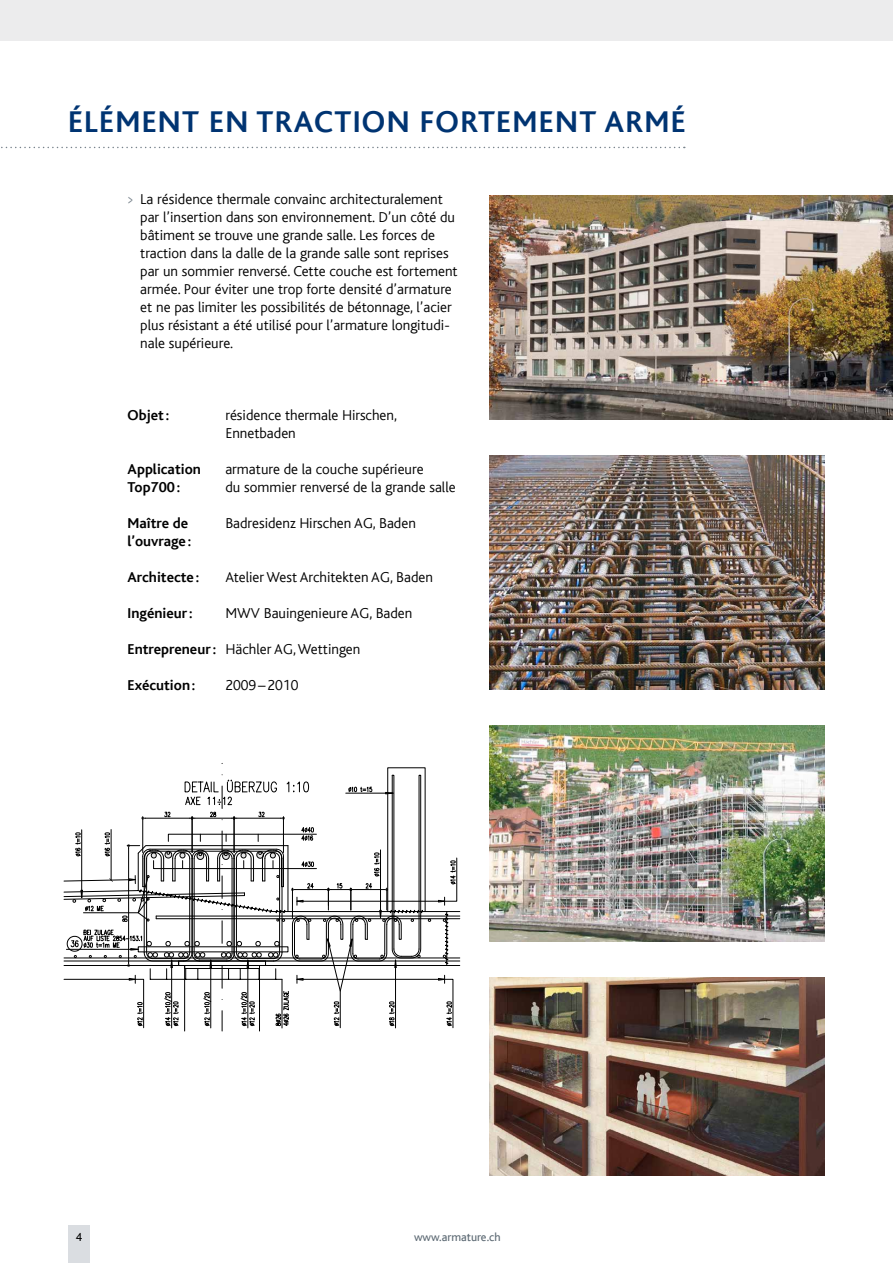
<style>
.page{position:relative;width:893px;height:1263px;background:#fff}
.page>*{position:absolute;margin:0;border:0;box-sizing:border-box;transform-origin:0 0}
.t1{font:700 31.5px "Kl Bliss";letter-spacing:.04em;color:#003472}
.t2{font:300 15px/18px "Kl Bliss";color:#000}
.t3{font:700 15px "Kl Bliss";color:#000}
.t4{font:12px "Kl Bliss";color:#5b6872}
.t5{font:12px "Kl Bliss";color:#000}
.s1{color:#78838c}
.s2{font-weight:700}
</style>
<div class="page">
<div style="left:0;top:0;width:893px;height:40px;background:#ececed"></div>
<div style="left:68px;top:1225px;width:22px;height:38px;background:#dadde1"></div>
<svg style="left:1px;top:147px;width:684px;height:1px"></svg>
<img style="left:489px;top:725px;width:336px;height:217px">
<img style="left:489px;top:978px;width:336px;height:198px">
<img style="left:489px;top:456px;width:336px;height:234px">
<img style="left:489px;top:196px;width:404px;height:224px">
<svg style="left:63px;top:775px;width:397px;height:256px"></svg>
<h1 class="t1" style="left:68px;top:105px;width:619px">ÉLÉMENT EN TRACTION FORTEMENT ARMÉ</h1>
<p class="t2" style="left:140px;top:190px;width:319px;text-indent:-13px"><span class="s1">&gt;</span> La résidence thermale convainc architecturalement par l’insertion dans son environnement. D’un côté du bâtiment se trouve une grande salle. Les forces de traction dans la dalle de la grande salle sont reprises par un sommier renversé. Cette couche est fortement armée. Pour éviter une trop forte densité d’armature et ne pas limiter les possibilités de bétonnage, l’acier plus résistant a été utilisé pour l’armature longitudi&shy;nale supérieure.</p>
<p class="t3" style="left:128px;top:407px;width:43px">Objet:</p>
<p class="t2" style="left:225px;top:406px;width:173px">résidence thermale Hirschen,<br>Ennetbaden</p>
<p class="t3" style="left:128px;top:461px;width:75px">Application</p>
<p class="t2" style="left:225px;top:460px;width:200px">armature de la couche supérieure</p>
<p class="t3" style="left:128px;top:479px;width:54px">Top700:</p>
<p class="t2" style="left:225px;top:478px;width:232px">du sommier renversé de la grande salle</p>
<p class="t3" style="left:128px;top:515px;width:62px">Maître de</p>
<p class="t2" style="left:225px;top:514px;width:192px">Badresidenz Hirschen AG, Baden</p>
<p class="t3" style="left:128px;top:533px;width:65px">l’ouvrage :</p>
<p class="t3" style="left:128px;top:569px;width:73px">Architecte :</p>
<p class="t2" style="left:225px;top:568px;width:209px">Atelier West Architekten AG, Baden</p>
<p class="t3" style="left:128px;top:605px;width:67px">Ingénieur:</p>
<p class="t2" style="left:225px;top:604px;width:189px">MWV Bauingenieure AG, Baden</p>
<p class="t2" style="left:128px;top:640px;width:234px"><span class="s2">Entrepreneur:</span> Hächler AG, Wettingen</p>
<p class="t3" style="left:128px;top:677px;width:69px">Exécution:</p>
<p class="t2" style="left:225px;top:676px;width:75px">2009–2010</p>
<p class="t5" style="left:76px;top:1230px;width:8px">4</p>
<p class="t4" style="left:414px;top:1230px;width:88px">www.armature.ch</p>
</div>
